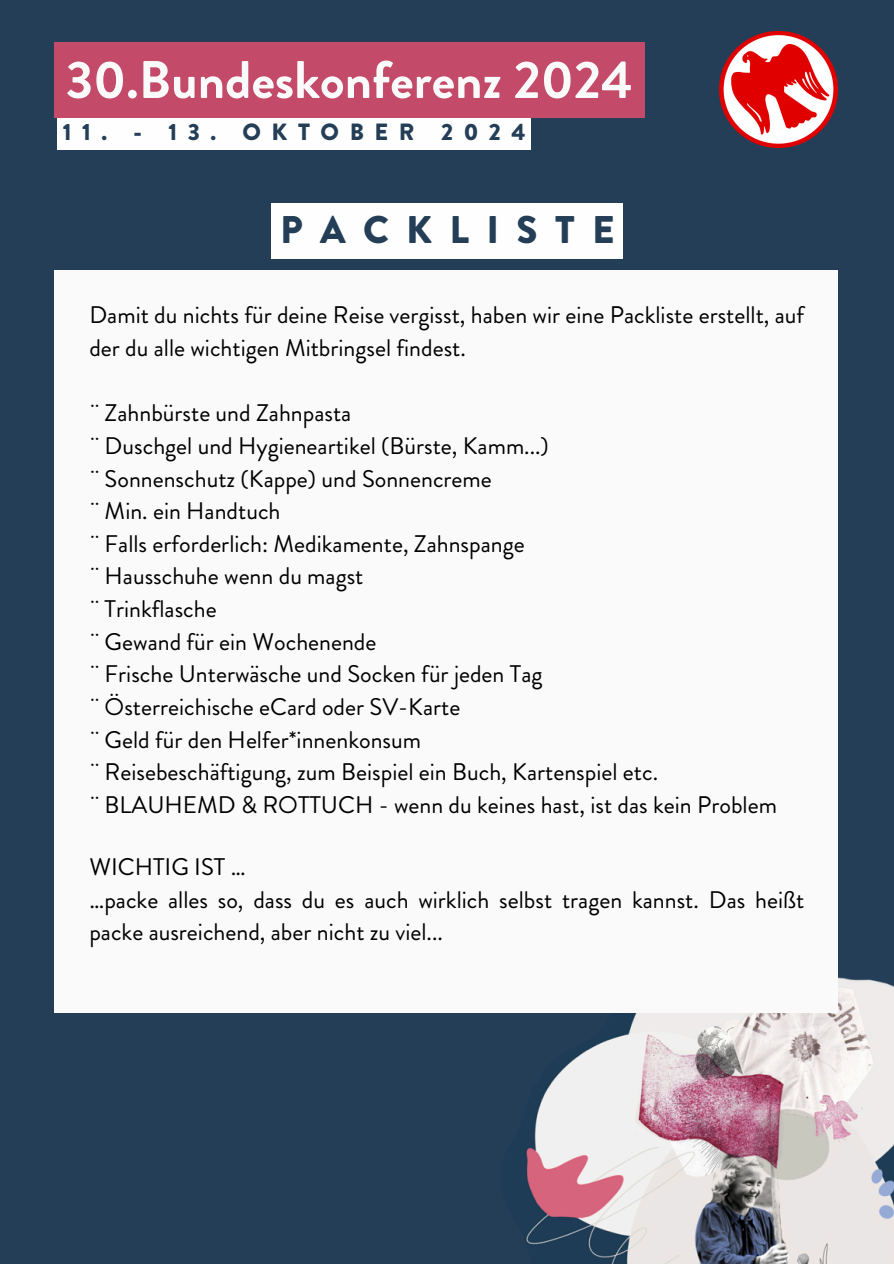
<style>
.page{position:relative;width:894px;height:1264px;background:#fff}
.page>*{position:absolute;margin:0;border:0;box-sizing:border-box;transform-origin:0 0}
.t1{font:700 52.65px "Brandon Grotesque";color:#fbfafa}
.t2{font:900 38.55px "Brandon Grotesque";letter-spacing:.45em;color:#233e56}
.t3{font:24px/32.7px "Brandon Grotesque";color:#000}
.t4{font:900 23.4px "Brandon Grotesque";letter-spacing:.45em;color:#233e56}
</style>
<div class="page">
<div style="left:0;top:0;width:893px;height:1263px;background:#233e56"></div>
<img style="left:54px;top:973px;width:839px;height:290px">
<img style="left:719px;top:31px;width:118px;height:116px">
<div style="left:58px;top:116px;width:473px;height:33px;background:#fefefe"></div>
<div style="left:54px;top:43px;width:590px;height:75px;background:#c44a69"></div>
<div style="left:271px;top:203px;width:352px;height:55px;background:#fefefe"></div>
<div style="left:55px;top:270px;width:783px;height:743px;background:#fbfafa"></div>
<h2 class="t1" style="left:66px;top:43px;width:568px">30.Bundeskonferenz 2024</h2>
<p class="t4" style="left:63px;top:116px;width:464px">11. - 13. OKTOBER 2024</p>
<p class="t2" style="left:280px;top:202px;width:336px">PACKLISTE</p>
<p class="t3" style="left:89px;top:299px;width:716px">Damit du nichts für deine Reise vergisst, haben wir eine Packliste erstellt, auf der du alle wichtigen Mitbringsel findest.</p>
<p class="t3" style="left:89px;top:397px;width:263px">¨ Zahnbürste und Zahnpasta</p>
<p class="t3" style="left:89px;top:429px;width:461px">¨ Duschgel und Hygieneartikel (Bürste, Kamm...)</p>
<p class="t3" style="left:89px;top:462px;width:404px">¨ Sonnenschutz (Kappe) und Sonnencreme</p>
<p class="t3" style="left:89px;top:495px;width:193px">¨ Min. ein Handtuch</p>
<p class="t3" style="left:89px;top:527px;width:437px">¨ Falls erforderlich: Medikamente, Zahnspange</p>
<p class="t3" style="left:89px;top:560px;width:275px">¨ Hausschuhe wenn du magst</p>
<p class="t3" style="left:89px;top:592px;width:129px">¨ Trinkflasche</p>
<p class="t3" style="left:89px;top:625px;width:288px">¨ Gewand für ein Wochenende</p>
<p class="t3" style="left:89px;top:658px;width:454px">¨ Frische Unterwäsche und Socken für jeden Tag</p>
<p class="t3" style="left:89px;top:690px;width:372px">¨ Österreichische eCard oder SV-Karte</p>
<p class="t3" style="left:89px;top:723px;width:333px">¨ Geld für den Helfer*innenkonsum</p>
<p class="t3" style="left:89px;top:756px;width:570px">¨ Reisebeschäftigung, zum Beispiel ein Buch, Kartenspiel etc.</p>
<p class="t3" style="left:89px;top:788px;width:689px">¨ BLAUHEMD &amp; ROTTUCH - wenn du keines hast, ist das kein Problem</p>
<p class="t3" style="left:89px;top:850px;width:158px">WICHTIG IST …</p>
<p class="t3" style="left:89px;top:883px;width:716px">…packe alles so, dass du es auch wirklich selbst tragen kannst. Das heißt packe ausreichend, aber nicht zu viel...</p>
</div>
